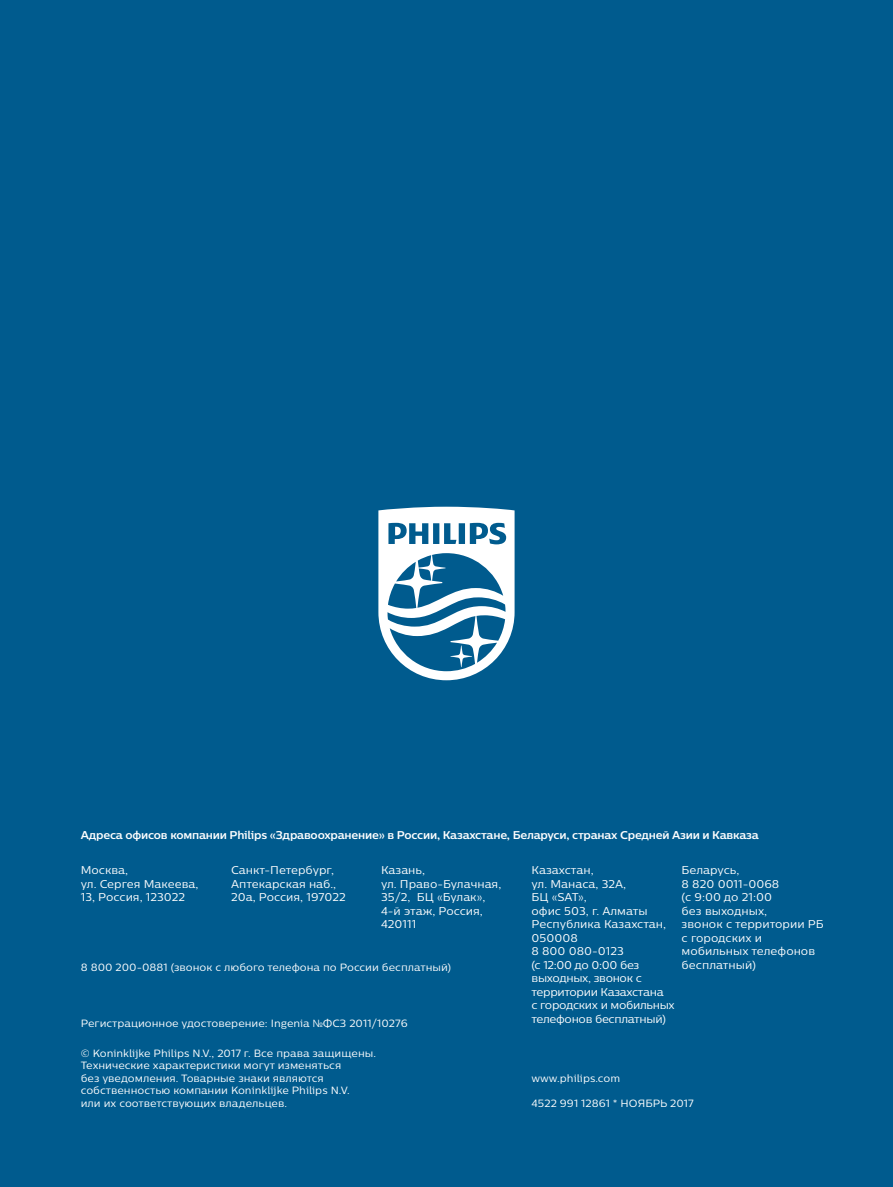
<style>
.page{position:relative;width:893px;height:1187px;background:#fff}
.page>*{position:absolute;margin:0;border:0;box-sizing:border-box;transform-origin:0 0}
.t1{font:11.25px/13.5px "Centrale Sans Pro";color:#fff}
.t2{font:11.25px/13.5px "Centrale Sans Pro";letter-spacing:-.03em;color:#fff}
.t3{font:700 11.25px "Centrale Sans Pro";letter-spacing:-.02em;color:#fff}
.t4{font:10.5px/12.6px "Centrale Sans Pro";color:#fff}
.s1{font-family:"Helvetica Neue LTW1 G";font-weight:300}
</style>
<div class="page">
<div style="left:0;top:0;width:893px;height:1186px;background:#005b8e"></div>
<svg style="left:378px;top:506px;width:137px;height:174px"></svg>
<p class="t3" style="left:81px;top:827px;width:679px">Адреса офисов компании Philips «Здравоохранение» в России, Казахстане, Беларуси, странах Средней Азии и Кавказа</p>
<p class="t1" style="left:81px;top:863px;width:119px">Москва,<br>ул. Сергея Макеева,<br>13, Россия, 123022</p>
<p class="t1" style="left:231px;top:863px;width:116px">Санкт-Петербург,<br>Аптекарская наб.,<br>20а, Россия, 197022</p>
<p class="t1" style="left:381px;top:863px;width:122px">Казань,<br>ул. Право-Булачная,<br>35/2, БЦ «Булак»,<br>4-й этаж, Россия,<br>420111</p>
<p class="t2" style="left:531px;top:863px;width:145px">Казахстан,<br>ул. Манаса, 32А,<br>БЦ «SAT»,<br>офис 503, г. Алматы<br>Республика Казахстан,<br>050008<br>8 800 080-0123<br>(с 12:00 до 0:00 без выходных, звонок с территории Казахстана<br>с городских и мобильных телефонов бесплатный)</p>
<p class="t1" style="left:682px;top:863px;width:144px">Беларусь,<br>8 820 0011-0068<br>(с 9:00 до 21:00<br>без выходных,<br>звонок с территории РБ с городских и мобильных телефонов бесплатный)</p>
<p class="t4" style="left:81px;top:1046px;width:297px">© Koninklijke Philips N.V., 2017 г. Все права защищены.<br>Технические характеристики могут изменяться<br>без уведомления. Товарные знаки являются собственностью компании Koninklijke Philips N.V.<br>или их соответствующих владельцев.</p>
<p class="t4" style="left:81px;top:961px;width:372px">8 800 200-0881 (звонок с любого телефона по России бесплатный)</p>
<p class="t4" style="left:81px;top:1016px;width:328px">Регистрационное удостоверение: Ingenia <span class="s1">№</span>ФСЗ 2011/10276</p>
<p class="t4" style="left:531px;top:1071px;width:90px">www.philips.com</p>
<p class="t4" style="left:531px;top:1096px;width:164px">4522 991 12861 * НОЯБРЬ 2017</p>
</div>
